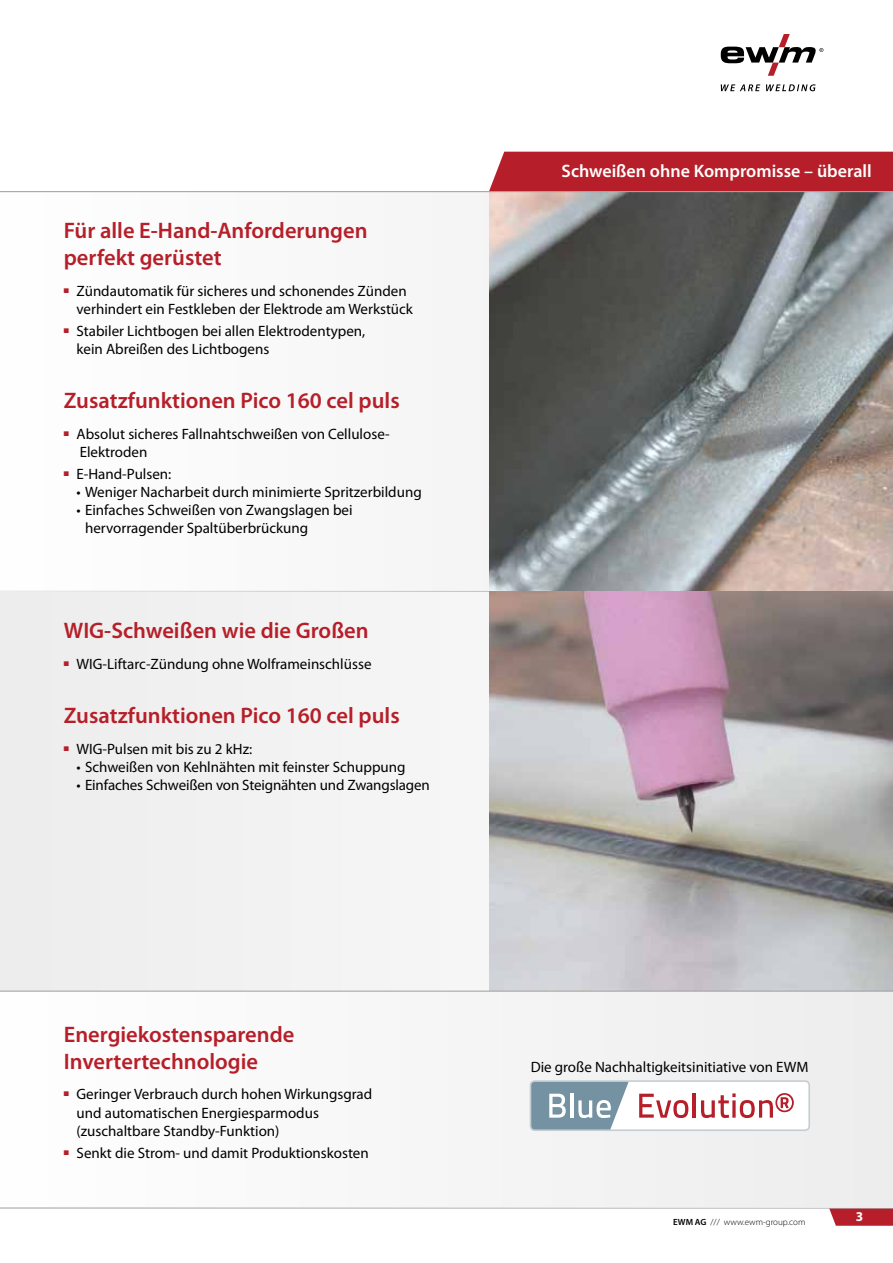
<style>
.page{position:relative;width:893px;height:1263px;background:#fff}
.page>*{position:absolute;margin:0;border:0;box-sizing:border-box;transform-origin:0 0}
.t1{font:600 22.5px/27px "Myriad Pro";color:#b61f29}
.t2{font:600 18px "Myriad Pro";color:#fff}
.t3{font:15px/18px "Myriad Pro";color:#000}
.t4{font:700 13.5px "Myriad Pro";color:#fff}
.t5{font:300 9px "Myriad Pro";color:#000}
.s1{font-weight:600}
</style>
<div class="page">
<svg style="left:829px;top:1209px;width:64px;height:17px"></svg>
<hr style="left:0;top:1208px;width:893px;height:1px;background:#9a9ea0">
<svg style="left:721px;top:84px;width:95px;height:7px"></svg>
<svg style="left:721px;top:34px;width:102px;height:42px"></svg>
<div style="left:0;top:192px;width:872px;height:399px;background:#f9f9f9"></div>
<div style="left:0;top:591px;width:872px;height:400px;background:#ededed"></div>
<img style="left:489px;top:192px;width:404px;height:799px">
<div style="left:0;top:991px;width:893px;height:217px;background:#f6f6f6"></div>
<hr style="left:0;top:991px;width:1px;height:217px;background:#ededed">
<hr style="left:0;top:991px;width:893px;height:1px;background:#9d9d9c">
<div style="left:530px;top:1081px;width:279px;height:49px;background:#fff;border-radius:4px"></div>
<div style="left:530px;top:1080px;width:280px;height:51px;border:2px solid #c5cdd2;border-radius:4px"></div>
<svg style="left:530px;top:1081px;width:158px;height:49px"></svg>
<hr style="left:693px;top:1093px;width:3px;height:25px;background:#b61f29">
<svg style="left:701px;top:1093px;width:93px;height:25px"></svg>
<div style="left:489px;top:152px;width:404px;height:39px;background:#b61f29"></div>
<hr style="left:0;top:191px;width:893px;height:1px;background:#9d9d9c">
<h1 class="t1" style="left:64px;top:217px;width:305px">Für alle E-Hand-Anforderungen perfekt gerüstet</h1>
<p class="t3" style="left:77px;top:282px;width:338px;text-indent:-13px"><sup>■</sup> Zündautomatik für sicheres und schonendes Zünden verhindert ein Festkleben der Elektrode am Werkstück</p>
<p class="t3" style="left:77px;top:322px;width:290px;text-indent:-13px"><sup>■</sup> Stabiler Lichtbogen bei allen Elektrodentypen, kein Abreißen des Lichtbogens</p>
<h1 class="t1" style="left:64px;top:387px;width:337px">Zusatzfunktionen Pico 160 cel puls</h1>
<p class="t3" style="left:80px;top:425px;width:312px;text-indent:-16px"><sup>■</sup> Absolut sicheres Fallnahtschweißen von Cellulose-<br>Elektroden</p>
<p class="t3" style="left:64px;top:465px;width:109px"><sup>■</sup> E-Hand-Pulsen:</p>
<p class="t3" style="left:77px;top:483px;width:347px">• Weniger Nacharbeit durch minimierte Spritzerbildung</p>
<p class="t3" style="left:85px;top:501px;width:269px;text-indent:-9px">• Einfaches Schweißen von Zwangslagen bei hervorragender Spaltüberbrückung</p>
<h1 class="t1" style="left:64px;top:616px;width:306px">WIG-Schweißen wie die Großen</h1>
<p class="t3" style="left:64px;top:654px;width:309px"><sup>■</sup> WIG-Liftarc-Zündung ohne Wolframeinschlüsse</p>
<h1 class="t1" style="left:64px;top:701px;width:337px">Zusatzfunktionen Pico 160 cel puls</h1>
<p class="t3" style="left:64px;top:739px;width:190px"><sup>■</sup> WIG-Pulsen mit bis zu 2 kHz:</p>
<p class="t3" style="left:77px;top:757px;width:330px">• Schweißen von Kehlnähten mit feinster Schuppung</p>
<p class="t3" style="left:77px;top:775px;width:355px">• Einfaches Schweißen von Steignähten und Zwangslagen</p>
<h1 class="t1" style="left:64px;top:1020px;width:232px">Energiekostensparende<br>Invertertechnologie</h1>
<p class="t3" style="left:77px;top:1085px;width:297px;text-indent:-13px"><sup>■</sup> Geringer Verbrauch durch hohen Wirkungsgrad und automatischen Energiesparmodus (zuschaltbare Standby-Funktion)</p>
<p class="t3" style="left:64px;top:1143px;width:307px"><sup>■</sup> Senkt die Strom- und damit Produktionskosten</p>
<p class="t2" style="left:562px;top:160px;width:312px">Schweißen ohne Kompromisse – überall</p>
<p class="t3" style="left:531px;top:1058px;width:279px">Die große Nachhaltigkeitsinitiative von EWM</p>
<p class="t5" style="left:673px;top:1217px;width:134px"><span class="s1">EWM AG</span> /// www.ewm-group.com</p>
<p class="t4" style="left:856px;top:1207px;width:9px">3</p>
</div>
